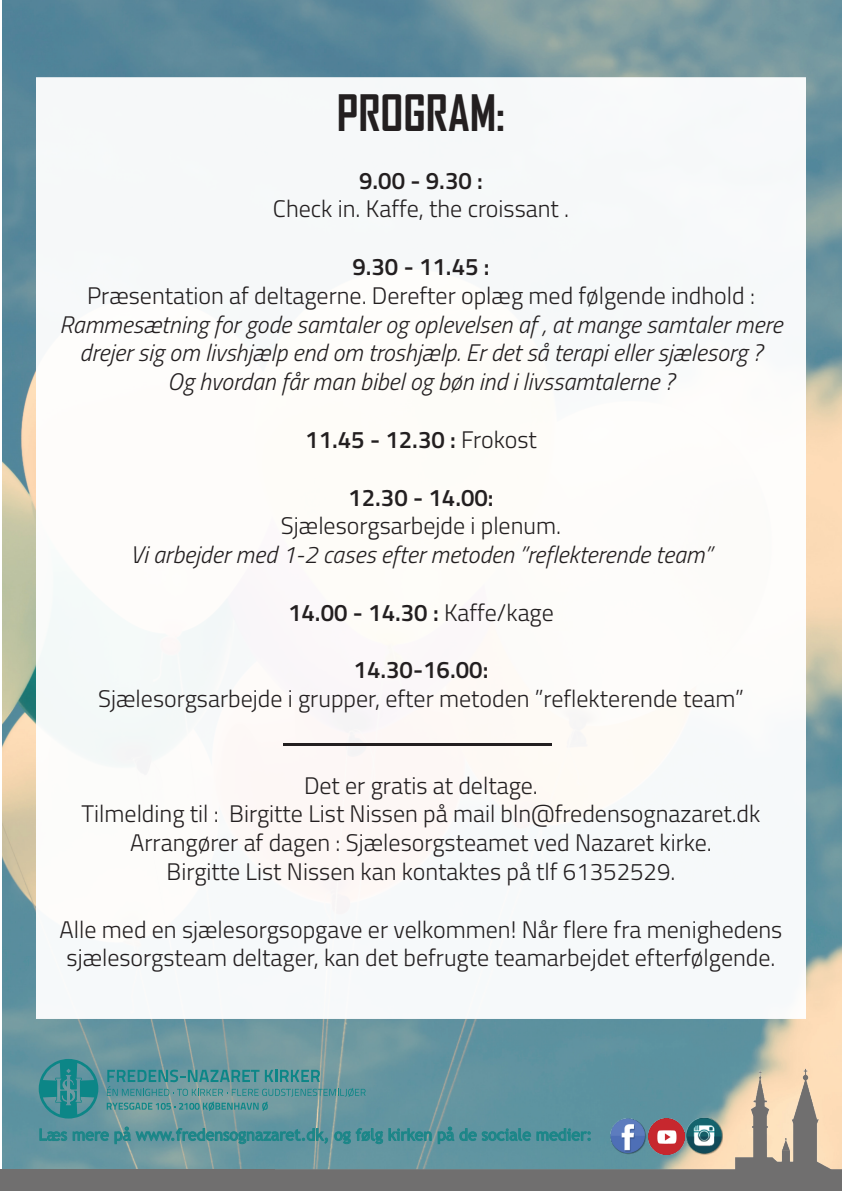
<style>
.page{position:relative;width:842px;height:1191px;background:#fff}
.page>*{position:absolute;margin:0;border:0;box-sizing:border-box;transform-origin:0 0}
.t1{font:700 48px "Agency FB";color:#231f20}
.t2{font:300 24px/28.8px "Titillium";color:#231f20;text-align:center}
.t3{font:italic 300 24px/28.8px "Titillium";color:#231f20;text-align:center}
.t4{font:600 24px "Titillium";color:#231f20}
.t5{font:16px "Trebuchet MS";color:#1b8688}
.s1{font-weight:300}
</style>
<div class="page">
<img style="left:3px;top:0;width:839px;height:1169px">
<svg style="left:39px;top:1059px;width:59px;height:59px;background:#398d93"></svg>
<svg style="left:107px;top:1069px;width:73px;height:42px;background:#56949a"></svg>
<svg style="left:39px;top:1128px;width:28px;height:13px"></svg>
<svg style="left:73px;top:1126px;width:107px;height:18px;background:#539299"></svg>
<img style="left:180px;top:1068px;width:662px;height:123px">
<div style="left:0;top:1169px;width:274px;height:22px;background:#706f6f"></div>
<div style="left:36px;top:77px;width:770px;height:942px;background:#fff;border:1px solid #fff"></div>
<hr style="left:283px;top:744px;width:269px;height:2px;background:#231f20">
<h1 class="t1" style="left:337px;top:83px;width:170px">PROGRAM:</h1>
<p class="t4" style="left:359px;top:162px;width:125px">9.00 - 9.30 :</p>
<p class="t2" style="left:273px;top:193px;width:298px">Check in. Kaffe, the croissant .</p>
<p class="t4" style="left:352px;top:249px;width:139px">9.30 - 11.45 :</p>
<p class="t2" style="left:87px;top:280px;width:669px">Præsentation af deltagerne. Derefter oplæg med følgende indhold :</p>
<p class="t3" style="left:59px;top:309px;width:724px">Rammesætning for gode samtaler og oplevelsen af , at mange samtaler mere drejer sig om livshjælp end om troshjælp. Er det så terapi eller sjælesorg ?<br>Og hvordan får man bibel og bøn ind i livssamtalerne ?</p>
<p class="t4" style="left:305px;top:421px;width:233px">11.45 - 12.30 : <span class="s1">Frokost</span></p>
<p class="t4" style="left:348px;top:479px;width:147px">12.30 - 14.00:</p>
<p class="t2" style="left:281px;top:510px;width:282px">Sjælesorgsarbejde i plenum.</p>
<p class="t3" style="left:130px;top:539px;width:583px">Vi arbejder med 1-2 cases efter metoden ”reflekterende team”</p>
<p class="t4" style="left:288px;top:594px;width:267px">14.00 - 14.30 : <span class="s1">Kaffe/kage</span></p>
<p class="t4" style="left:354px;top:652px;width:136px">14.30-16.00:</p>
<p class="t2" style="left:98px;top:683px;width:647px">Sjælesorgsarbejde i grupper, efter metoden ”reflekterende team”</p>
<p class="t2" style="left:82px;top:769px;width:680px">Det er gratis at deltage.<br>Tilmelding til : Birgitte List Nissen på mail bln@fredensognazaret.dk Arrangører af dagen : Sjælesorgsteamet ved Nazaret kirke.<br>Birgitte List Nissen kan kontaktes på tlf 61352529.</p>
<p class="t2" style="left:60px;top:913px;width:724px;text-align:left">Alle med en sjælesorgsopgave er velkommen! Når flere fra menighedens sjælesorgsteam deltager, kan det befrugte teamarbejdet efterfølgende.</p>
<p class="t5" style="left:39px;top:1124px;width:555px">Læs mere på www.fredensognazaret.dk, og følg kirken på de sociale medier:</p>
</div>
